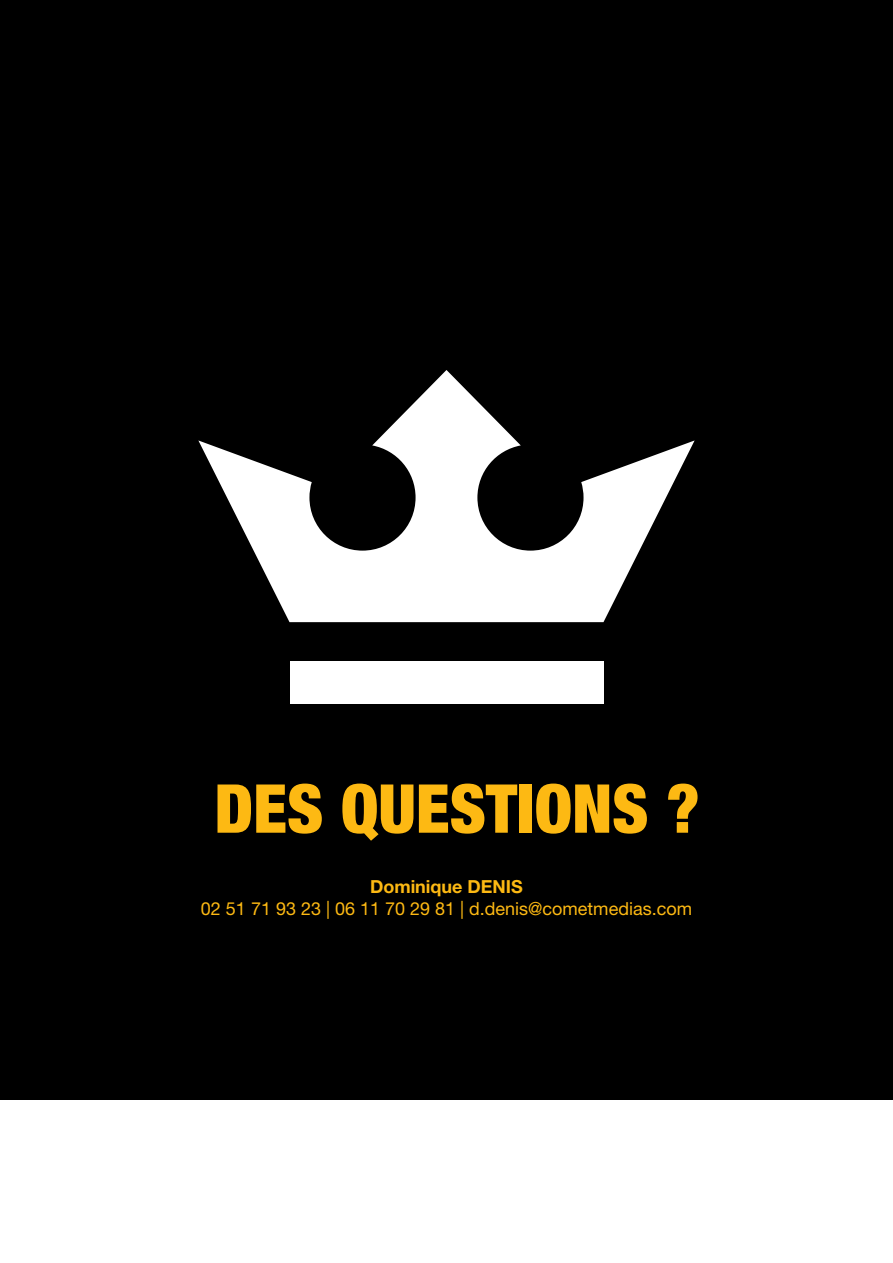
<style>
.page{position:relative;width:893px;height:1263px;background:#fff}
.page>*{position:absolute;margin:0;border:0;box-sizing:border-box;transform-origin:0 0}
.t1{font:900 condensed 67.5px "Helvetica Neue LT Std";color:#fdb913}
.t2{font:18px "Helvetica Neue LT Std";color:#fdb913}
.t3{font:700 18px "Helvetica Neue LT Std";color:#fdb913}
</style>
<div class="page">
<div style="left:0;top:0;width:893px;height:1100px;background:#000"></div>
<div style="left:289px;top:661px;width:314px;height:43px;background:#fff"></div>
<svg style="left:198px;top:370px;width:497px;height:252px"></svg>
<h1 class="t1" style="left:215px;top:767px;width:487px">DES QUESTIONS ?</h1>
<p class="t3" style="left:370px;top:876px;width:154px">Dominique DENIS</p>
<p class="t2" style="left:201px;top:898px;width:493px">02 51 71 93 23 | 06 11 70 29 81 | d.denis@cometmedias.com</p>
</div>
